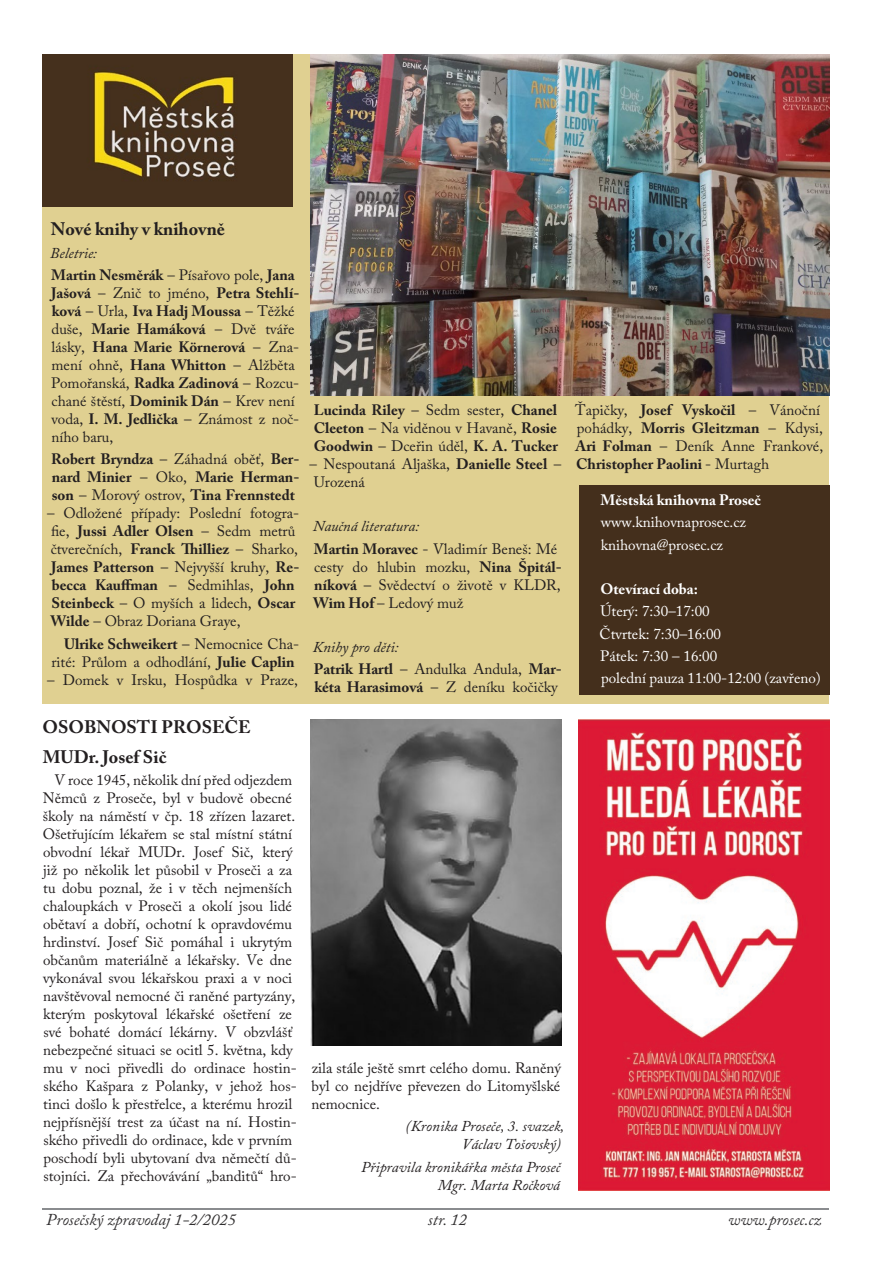
<style>
.page{position:relative;width:893px;height:1263px;background:#fff}
.page>*{position:absolute;margin:0;border:0;box-sizing:border-box;transform-origin:0 0}
.nadpis_článku{font:700 18px "Adobe Caslon Pro";color:#231f20}
.text{font:700 18px "Adobe Caslon Pro";color:#231f20}
.t1{font:italic 16.5px "Adobe Caslon Pro";color:#302e2f}
.text-2{font:15px/18px "Adobe Caslon Pro";color:#231f20}
.text-3{font:700 15px/18px "Adobe Caslon Pro";color:#231f20;text-align:justify}
.text-4{font:italic 15px/18px "Adobe Caslon Pro";color:#231f20;text-align:right}
.text-5{font:15px "Adobe Caslon Pro";color:#fff}
.text-6{font:700 15px "Adobe Caslon Pro";color:#fff}
.s1{font-weight:700}
.s2{font-weight:400}
</style>
<div class="page">
<hr style="left:43px;top:1208px;width:786px;height:1px;background:#8a8c8f">
<div style="left:42px;top:54px;width:787px;height:650px;background:#e0d091"></div>
<img style="left:311px;top:54px;width:518px;height:341px">
<img style="left:311px;top:719px;width:250px;height:326px">
<img style="left:42px;top:54px;width:251px;height:152px">
<div style="left:579px;top:485px;width:250px;height:210px;background:#442f1c"></div>
<img style="left:579px;top:719px;width:250px;height:472px">
<p class="text" style="left:51px;top:219px;width:176px">Nové knihy v knihovně</p>
<p class="text-4" style="left:50px;top:244px;width:48px">Beletrie:</p>
<p class="text-2" style="left:51px;top:266px;width:250px"><span class="s1">Martin Nesměrák</span> – Písařovo pole, <span class="s1">Jana<br>Jašová</span> – Znič to jméno, <span class="s1">Petra Stehlí&shy;ková</span> – Urla, <span class="s1">Iva Hadj Moussa</span> – Těžké duše, <span class="s1">Marie Hamáková</span> – Dvě tváře lásky, <span class="s1">Hana Marie Körnerová</span> – Zna&shy;mení ohně, <span class="s1">Hana Whitton</span> – Alžběta<br>Pomořanská, <span class="s1">Radka Zadinová</span> – Rozcu&shy;chané štěstí, <span class="s1">Dominik Dán</span> – Krev není voda, <span class="s1">I. M. Jedlička</span> – Známost z noč&shy;ního baru,</p>
<p class="text-3" style="left:51px;top:450px;width:250px">Robert Bryndza <span class="s2">– Záhadná oběť,</span> Ber&shy;nard Minier <span class="s2">– Oko,</span> Marie Herman&shy;son <span class="s2">– Morový ostrov,</span> Tina Frennstedt</p>
<p class="text-2" style="left:47px;top:504px;width:254px">– Odložené případy: Poslední fotogra&shy;fie, <span class="s1">Jussi Adler Olsen</span> – Sedm metrů čtverečních, <span class="s1">Franck Thilliez</span> – Sharko, <span class="s1">James Patterson</span> – Nejvyšší kruhy, <span class="s1">Re&shy;becca Kauffman</span> – Sedmihlas, <span class="s1">John Steinbeck</span> – O myších a lidech, <span class="s1">Oscar Wilde</span> – Obraz Doriana Graye,</p>
<p class="text-2" style="left:52px;top:634px;width:249px;text-indent:13px"><span class="s1">Ulrike Schweikert</span> – Nemocnice Cha&shy;rité: Průlom a odhodlání, <span class="s1">Julie Caplin</span></p>
<p class="text-2" style="left:47px;top:670px;width:252px">– Domek v Irsku, Hospůdka v Praze,</p>
<p class="nadpis_článku" style="left:42px;top:716px;width:210px">OSOBNOSTI PROSEČE</p>
<p class="nadpis_článku" style="left:43px;top:746px;width:125px">MUDr. Josef Sič</p>
<p class="text-2" style="left:43px;top:771px;width:255px;text-align:center">V roce 1945, několik dní před odjezdem Němců z Proseče, byl v budově obecné školy na náměstí v čp. 18 zřízen lazaret.<br>Ošetřujícím lékařem se stal místní státní obvodní lékař MUDr. Josef Sič, který již po několik let působil v Proseči a za tu dobu poznal, že i v těch nejmenších chaloupkách v Proseči a okolí jsou lidé obětaví a dobří, ochotní k opravdovému hrdinství. Josef Sič pomáhal i ukrytým občanům materiálně a lékařsky. Ve dne vykonával svou lékařskou praxi a v noci navštěvoval nemocné či raněné partyzány, kterým poskytoval lékařské ošetření ze své bohaté domácí lékárny. V obzvlášť nebezpečné situaci se ocitl 5. května, kdy mu v noci přivedli do ordinace hostin&shy;ského Kašpara z Polanky, v jehož hos&shy;tinci došlo k přestřelce, a kterému hrozil nejpřísnější trest za účast na ní. Hostin&shy;ského přivedli do ordinace, kde v prvním poschodí byli ubytovaní dva němečtí dů&shy;stojníci. Za přechovávání „banditů“ hro-</p>
<p class="text-3" style="left:314px;top:401px;width:246px">Lucinda Riley <span class="s2">– Sedm sester,</span> Chanel Cleeton <span class="s2">– Na viděnou v Havaně,</span> Rosie Goodwin <span class="s2">– Dceřin úděl,</span> K. A. Tucker</p>
<p class="text-2" style="left:310px;top:455px;width:253px">– Nespoutaná Aljaška, <span class="s1">Danielle Steel</span> –<br>Urozená</p>
<p class="text-4" style="left:313px;top:517px;width:107px">Naučná literatura:</p>
<p class="text-2" style="left:313px;top:539px;width:250px"><span class="s1">Martin Moravec</span> - Vladimír Beneš: Mé cesty do hlubin mozku, <span class="s1">Nina Špitál&shy;níková</span> – Svědectví o životě v KLDR,<br><span class="s1">Wim Hof</span> – Ledový muž</p>
<p class="text-4" style="left:313px;top:638px;width:87px">Knihy pro děti:</p>
<p class="text-2" style="left:314px;top:660px;width:250px"><span class="s1">Patrik Hartl</span> – Andulka Andula, <span class="s1">Mar&shy;kéta Harasimová</span> – Z deníku kočičky</p>
<p class="text-2" style="left:311px;top:1059px;width:251px;text-align:justify">zila stále ještě smrt celého domu. Raněný byl co nejdříve převezen do Litomyšlské nemocnice.</p>
<p class="text-4" style="left:406px;top:1117px;width:160px">(Kronika Proseče, 3. svazek,<br>Václav Tošovský)</p>
<p class="text-4" style="left:361px;top:1157px;width:201px">Připravila kronikářka města Proseč<br>Mgr. Marta Ročková</p>
<p class="text-2" style="left:575px;top:401px;width:249px">Ťapičky, <span class="s1">Josef Vyskočil</span> – Vánoční pohádky, <span class="s1">Morris Gleitzman</span> – Kdysi, <span class="s1">Ari Folman</span> – Deník Anne Frankové, <span class="s1">Christopher Paolini</span> - Murtagh</p>
<p class="text-6" style="left:601px;top:491px;width:162px">Městská knihovna Proseč</p>
<p class="text-5" style="left:601px;top:513px;width:147px">www.knihovnaprosec.cz</p>
<p class="text-5" style="left:601px;top:536px;width:124px">knihovna@prosec.cz</p>
<p class="text-6" style="left:600px;top:580px;width:99px">Otevírací doba:</p>
<p class="text-5" style="left:600px;top:602px;width:111px">Úterý: 7:30–17:00</p>
<p class="text-5" style="left:600px;top:625px;width:123px">Čtvrtek: 7:30–16:00</p>
<p class="text-5" style="left:600px;top:647px;width:118px">Pátek: 7:30 – 16:00</p>
<p class="text-5" style="left:601px;top:669px;width:221px">polední pauza 11:00-12:00 (zavřeno)</p>
<p class="t1" style="left:46px;top:1210px;width:191px">Prosečský zpravodaj 1-2/2025</p>
<p class="t1" style="left:428px;top:1210px;width:41px">str. 12</p>
<p class="t1" style="left:728px;top:1210px;width:95px">www.prosec.cz</p>
</div>
